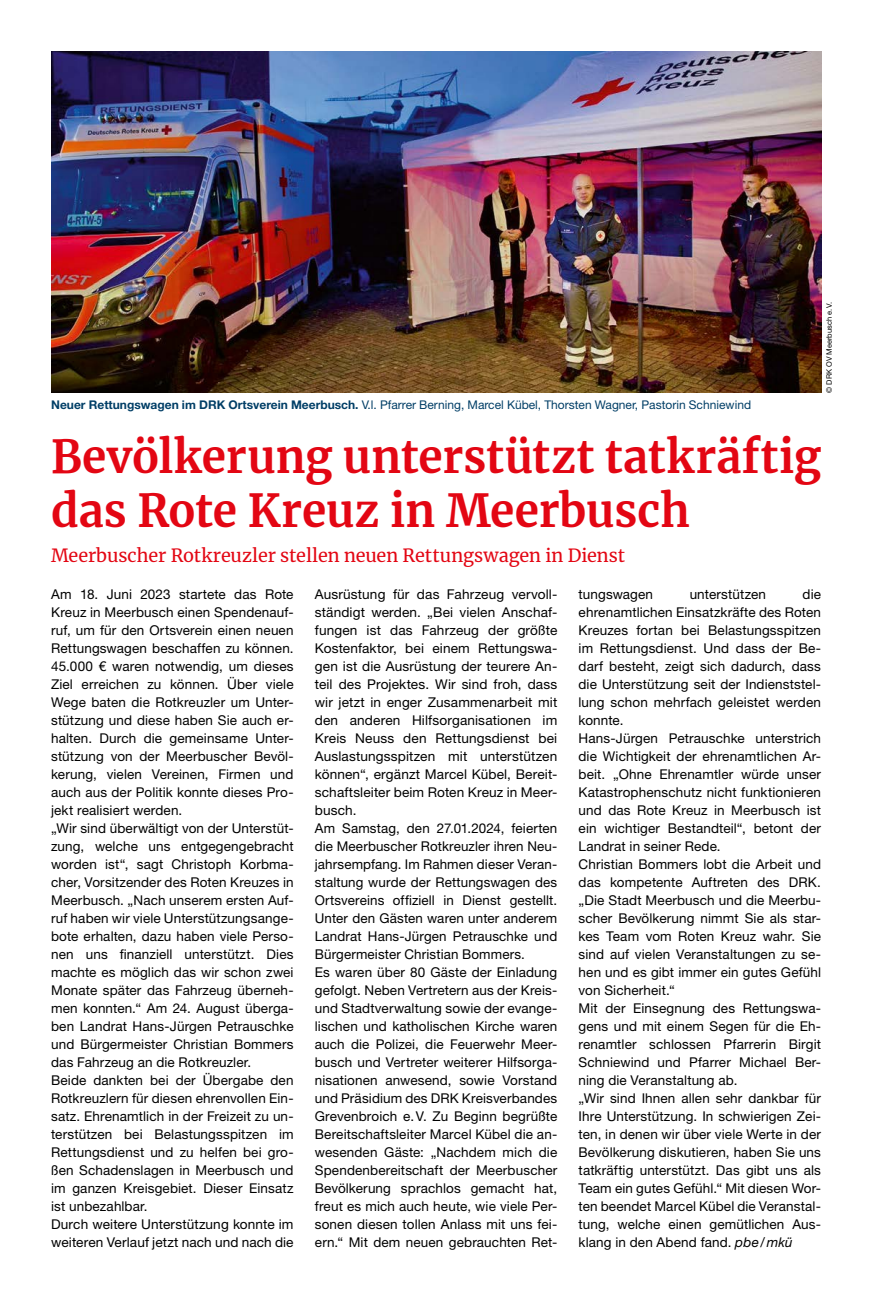
<style>
.page{position:relative;width:872px;height:1297px;background:#fff}
.page>*{position:absolute;margin:0;border:0;box-sizing:border-box;transform-origin:0 0}
.MGB_Headline{font:700 45px/54px "Merriweather";color:#e30613}
.MGB_Subline{font:18px "Merriweather";letter-spacing:-.005em;color:#e30613}
.MGB_Copy{font:13.5px/18px "Helvetica Neue LT Pro";letter-spacing:.01em;color:#000;text-align:justify}
.MGB_BU{font:12px "Helvetica Neue LT Pro";color:#003e66}
.MGB_Fotocredits{font:7.5px "Helvetica Neue LT Pro";color:#000}
.s1{font-weight:700}
.s2{font-style:italic}
</style>
<div class="page">
<img style="left:51px;top:51px;width:770px;height:342px">
<p class="MGB_BU" style="left:51px;top:397px;width:701px"><span class="s1">Neuer Rettungswagen im DRK Ortsverein Meerbusch.</span> V.l. Pfarrer Berning, Marcel Kübel, Thorsten Wagner, Pastorin Schniewind</p>
<p class="MGB_Fotocredits" style="left:824px;top:393px;width:92px;rotate:-90deg">© DRK OV Meerbusch e.V.</p>
<p class="MGB_Headline" style="left:51px;top:428px;width:771px">Bevölkerung unterstützt tatkräftig das Rote Kreuz in Meerbusch</p>
<p class="MGB_Subline" style="left:51px;top:543px;width:575px">Meerbuscher Rotkreuzler stellen neuen Rettungswagen in Dienst</p>
<p class="MGB_Copy" style="left:51px;top:584px;width:244px">Am 18. Juni 2023 startete das Rote Kreuz in Meerbusch einen Spendenauf&shy;ruf, um für den Ortsverein einen neuen Rettungswagen beschaffen zu können.<br>45.000 € waren notwendig, um dieses Ziel erreichen zu können. Über viele Wege baten die Rotkreuzler um Unter&shy;stützung und diese haben Sie auch er&shy;halten. Durch die gemeinsame Unter&shy;stützung von der Meerbuscher Bevöl&shy;kerung, vielen Vereinen, Firmen und auch aus der Politik konnte dieses Pro&shy;jekt realisiert werden.</p>
<p class="MGB_Copy" style="left:51px;top:818px;width:244px">„Wir sind überwältigt von der Unterstüt&shy;zung, welche uns entgegengebracht worden ist“, sagt Christoph Korbma&shy;cher, Vorsitzender des Roten Kreuzes in Meerbusch. „Nach unserem ersten Auf&shy;ruf haben wir viele Unterstützungsange&shy;bote erhalten, dazu haben viele Perso&shy;nen uns finanziell unterstützt. Dies machte es möglich das wir schon zwei Monate später das Fahrzeug überneh&shy;men konnten.“ Am 24. August überga&shy;ben Landrat Hans-Jürgen Petrauschke und Bürgermeister Christian Bommers das Fahrzeug an die Rotkreuzler.</p>
<p class="MGB_Copy" style="left:51px;top:1070px;width:244px">Beide dankten bei der Übergabe den Rotkreuzlern für diesen ehrenvollen Ein&shy;satz. Ehrenamtlich in der Freizeit zu un&shy;terstützen bei Belastungsspitzen im Rettungsdienst und zu helfen bei gro&shy;ßen Schadenslagen in Meerbusch und im ganzen Kreisgebiet. Dieser Einsatz ist unbezahlbar.</p>
<p class="MGB_Copy" style="left:51px;top:1214px;width:244px">Durch weitere Unterstützung konnte im weiteren Verlauf jetzt nach und nach die</p>
<p class="MGB_Copy" style="left:315px;top:584px;width:244px">Ausrüstung für das Fahrzeug vervoll&shy;ständigt werden. „Bei vielen Anschaf&shy;fungen ist das Fahrzeug der größte Kostenfaktor, bei einem Rettungswa&shy;gen ist die Ausrüstung der teurere An&shy;teil des Projektes. Wir sind froh, dass wir jetzt in enger Zusammenarbeit mit den anderen Hilfsorganisationen im Kreis Neuss den Rettungsdienst bei Auslastungsspitzen mit unterstützen können“, ergänzt Marcel Kübel, Bereit&shy;schaftsleiter beim Roten Kreuz in Meer&shy;busch.</p>
<p class="MGB_Copy" style="left:315px;top:818px;width:244px">Am Samstag, den 27.01.2024, feierten die Meerbuscher Rotkreuzler ihren Neu&shy;jahrsempfang. Im Rahmen dieser Veran&shy;staltung wurde der Rettungswagen des Ortsvereins offiziell in Dienst gestellt.<br>Unter den Gästen waren unter anderem Landrat Hans-Jürgen Petrauschke und Bürgermeister Christian Bommers.</p>
<p class="MGB_Copy" style="left:315px;top:962px;width:244px">Es waren über 80 Gäste der Einladung gefolgt. Neben Vertretern aus der Kreis&shy;und Stadtverwaltung sowie der evange&shy;lischen und katholischen Kirche waren auch die Polizei, die Feuerwehr Meer&shy;busch und Vertreter weiterer Hilfsorga&shy;nisationen anwesend, sowie Vorstand und Präsidium des DRK Kreisverbandes Grevenbroich e.V. Zu Beginn begrüßte Bereitschaftsleiter Marcel Kübel die an&shy;wesenden Gäste: „Nachdem mich die Spendenbereitschaft der Meerbuscher Bevölkerung sprachlos gemacht hat, freut es mich auch heute, wie viele Per&shy;sonen diesen tollen Anlass mit uns fei&shy;ern.“ Mit dem neuen gebrauchten Ret-</p>
<p class="MGB_Copy" style="left:578px;top:584px;width:244px;text-indent:224px">die ehrenamtlichen Einsatzkräfte des Roten Kreuzes fortan bei Belastungsspitzen im Rettungsdienst. Und dass der Be&shy;darf besteht, zeigt sich dadurch, dass die Unterstützung seit der Indienststel&shy;lung schon mehrfach geleistet werden konnte.</p>
<p class="MGB_Copy" style="left:578px;top:728px;width:244px">Hans-Jürgen Petrauschke unterstrich die Wichtigkeit der ehrenamtlichen Ar&shy;beit. „Ohne Ehrenamtler würde unser Katastrophenschutz nicht funktionieren und das Rote Kreuz in Meerbusch ist ein wichtiger Bestandteil“, betont der Landrat in seiner Rede.</p>
<p class="MGB_Copy" style="left:578px;top:854px;width:244px">Christian Bommers lobt die Arbeit und das kompetente Auftreten des DRK. „Die Stadt Meerbusch und die Meerbu&shy;scher Bevölkerung nimmt Sie als star&shy;kes Team vom Roten Kreuz wahr. Sie sind auf vielen Veranstaltungen zu se&shy;hen und es gibt immer ein gutes Gefühl von Sicherheit.“</p>
<p class="MGB_Copy" style="left:578px;top:998px;width:244px">Mit der Einsegnung des Rettungswa&shy;gens und mit einem Segen für die Eh&shy;renamtler schlossen Pfarrerin Birgit Schniewind und Pfarrer Michael Ber&shy;ning die Veranstaltung ab.</p>
<p class="MGB_Copy" style="left:578px;top:1088px;width:244px">„Wir sind Ihnen allen sehr dankbar für Ihre Unterstützung. In schwierigen Zei&shy;ten, in denen wir über viele Werte in der Bevölkerung diskutieren, haben Sie uns tatkräftig unterstützt. Das gibt uns als Team ein gutes Gefühl.“ Mit diesen Wor&shy;ten beendet Marcel Kübel die Veranstal&shy;tung, welche einen gemütlichen Aus&shy;klang in den Abend fand. <span class="s2">pbe/mkü</span></p>
<p class="MGB_Copy" style="left:578px;top:584px;width:76px">tungswagen</p>
<p class="MGB_Copy" style="left:689px;top:584px;width:78px">unterstützen</p>
</div>
